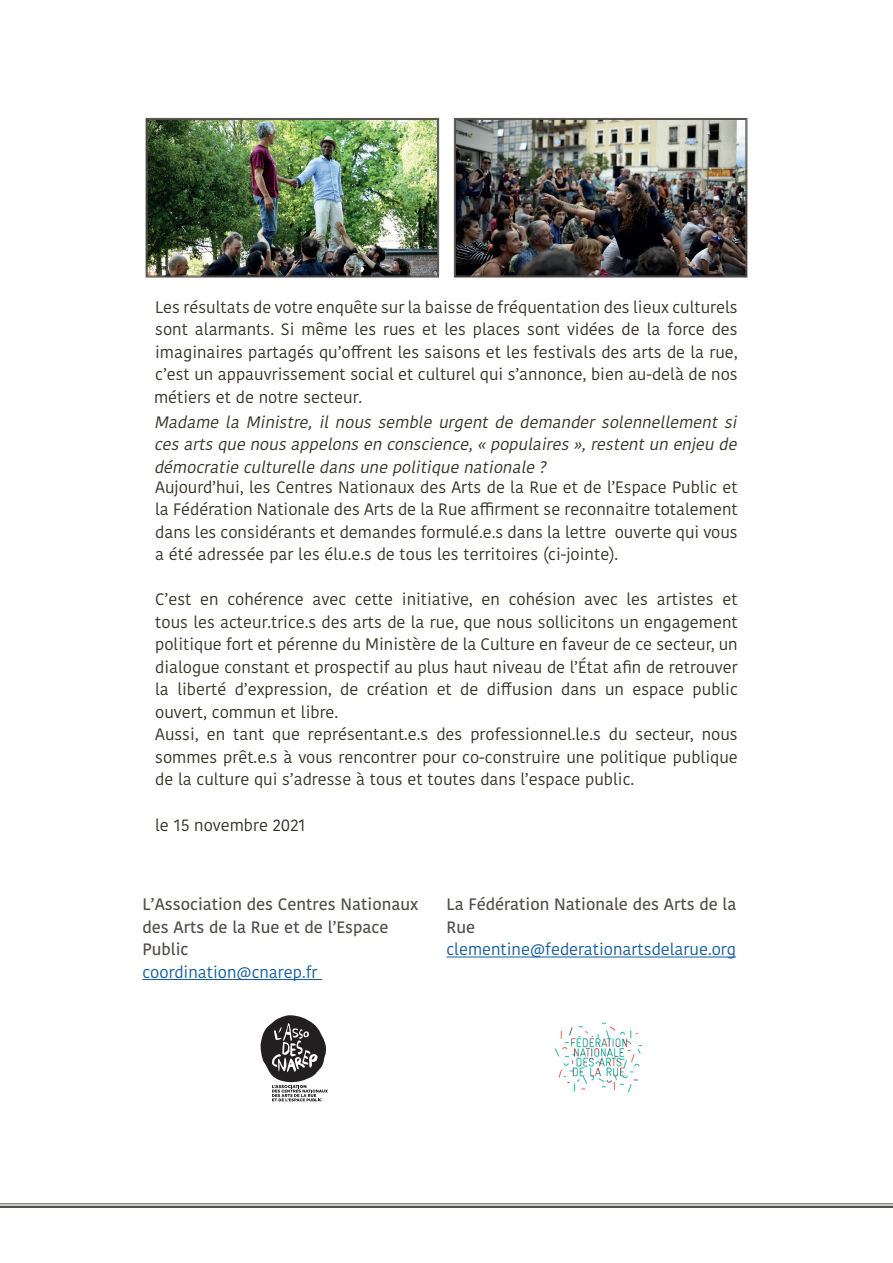
<style>
.page{position:relative;width:893px;height:1263px;background:#fff}
.page>*{position:absolute;margin:0;border:0;box-sizing:border-box;transform-origin:0 0}
.t1{font:16.5px/22.5px "Kohinoor Bangla";color:#363327;text-align:justify}
.t2{font:italic 16.5px/22.5px "Kohinoor Bangla";color:#363327;text-align:justify}
.t3{font:500 16.5px/22.5px "Kohinoor Bangla";color:#524e4b}
.t4{font:16.5px "Kohinoor Bangla";color:#175d9e}
</style>
<div class="page">
<hr style="left:142px;top:979px;width:180px;height:1px;background:#175d9e">
<hr style="left:446px;top:956px;width:290px;height:1px;background:#175d9e">
<img style="left:146px;top:118px;width:293px;height:159px">
<div style="left:147px;top:119px;width:291px;height:157px;border:1px solid #524e4b"></div>
<img style="left:454px;top:118px;width:293px;height:159px">
<div style="left:455px;top:119px;width:291px;height:157px;border:1px solid #524e4b"></div>
<svg style="left:261px;top:1015px;width:67px;height:86px"></svg>
<img style="left:556px;top:1022px;width:86px;height:71px">
<hr style="left:0;top:1203px;width:893px;height:1px;background:#524e4b">
<hr style="left:0;top:1206px;width:893px;height:2px;background:#524e4b">
<p class="t1" style="left:154px;top:295px;width:585px">Les résultats de votre enquête sur la baisse de fréquentation des lieux culturels sont alarmants. Si même les rues et les places sont vidées de la force des imaginaires partagés qu’offrent les saisons et les festivals des arts de la rue, c’est un appauvrissement social et culturel qui s’annonce, bien au-delà de nos métiers et de notre secteur.</p>
<p class="t2" style="left:154px;top:410px;width:588px">Madame la Ministre, il nous semble urgent de demander solennellement si cesartsque nousappelonsen conscience,« populaires»,restentun enjeu de démocratie culturelle dansune politique nationale ?</p>
<p class="t1" style="left:155px;top:475px;width:584px">Aujourd’hui, les Centres Nationaux des Arts de la Rue et de l’Espace Public et la Fédération Nationale des Arts de la Rue affirment se reconnaitre totalement dans les considérants et demandes formulé.e.s dans la lettre ouverte qui vous a été adressée par les élu.e.s de tous les territoires (ci-jointe).</p>
<p class="t1" style="left:155px;top:588px;width:584px;text-align:left">C’est en cohérence avec cette initiative, en cohésion avec les artistes et tous les acteur.trice.s des arts de la rue, que nous sollicitons un engagement politique fort et pérenne du Ministère de la Culture en faveur de ce secteur, un dialogue constant et prospectif au plus haut niveau de l’État afin de retrouver la liberté d’expression, de création et de diffusion dans un espace public ouvert, commun et libre.<br>Aussi, en tant que représentant.e.s des professionnel.le.s du secteur, nous sommes prêt.e.s à vous rencontrer pour co-construire une politique publique de la culture qui s’adresse à tous et toutes dans l’espace public.</p>
<p class="t1" style="left:155px;top:813px;width:152px">le 15 novembre 2021</p>
<p class="t3" style="left:142px;top:893px;width:277px">L’Association des Centres Nationaux des Arts de la Rue et de l’Espace<br>Public</p>
<p class="t4" style="left:142px;top:959px;width:177px">coordination@cnarep.fr</p>
<p class="t3" style="left:446px;top:893px;width:291px">La Fédération Nationale des Arts de la<br>Rue</p>
<p class="t4" style="left:446px;top:937px;width:291px">clementine@federationartsdelarue.org</p>
</div>
